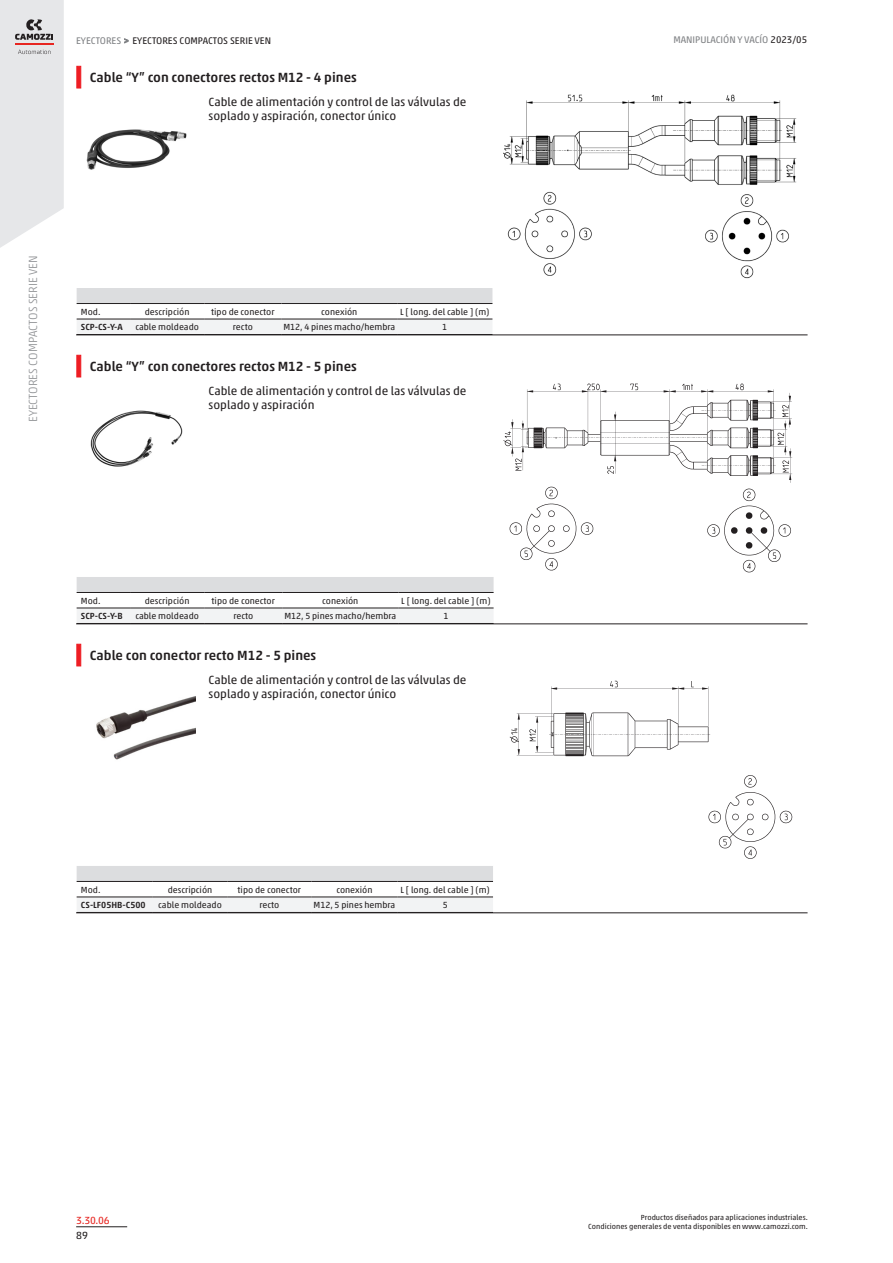
<style>
.page{position:relative;width:893px;height:1263px;background:#fff}
.page>*{position:absolute;margin:0;border:0;box-sizing:border-box;transform-origin:0 0}
.blockTitle_value{font:500 13.5px "Akko W1 G";color:#231f20}
.normal_value{font:12px/14.4px "Akko W1 G";color:#231f20}
.t1{font:300 12px "Akko W1 G";color:#939598}
.secL{font:10.5px "Akko W1 G";color:#e72621}
.sec4L{font:10.5px "Akko W1 G";color:#231f20}
.headTitleL{font:9.75px "Akko W1 G";color:#231f20}
.footTitleL{font:9.75px "Akko W1 G";color:#808285}
.models_header{font:9px "Akko W1 G";color:#231f20}
.models_cell{font:9px "Akko W1 G";color:#231f20}
.models_row_header{font:500 9px "Akko W1 G";color:#231f20}
.models_model{font:9px "Akko W1 G";color:#231f20}
.footNotesL{font:7.5px "Akko W1 G";color:#231f20}
.s1{color:#808285}
.s2{font-size:9px;color:#808285}
.s3{color:#231f20}
</style>
<div class="page">
<hr style="left:76px;top:1226px;width:51px;height:1px;background:#231f20">
<svg style="left:0;top:0;width:64px;height:248px;background:#e4e4e6"></svg>
<svg style="left:76px;top:66px;width:5px;height:22px"></svg>
<div style="left:77px;top:288px;width:415px;height:15px;background:#dcdddf"></div>
<div style="left:77px;top:320px;width:415px;height:14px;background:#f2f3f4"></div>
<hr style="left:77px;top:334px;width:53px;height:1px;background:#231f20">
<hr style="left:130px;top:334px;width:74px;height:1px;background:#231f20">
<hr style="left:204px;top:334px;width:77px;height:1px;background:#231f20">
<hr style="left:281px;top:334px;width:116px;height:1px;background:#231f20">
<hr style="left:397px;top:334px;width:95px;height:1px;background:#231f20">
<hr style="left:77px;top:303px;width:53px;height:1px;background:#231f20">
<hr style="left:77px;top:319px;width:53px;height:1px;background:#231f20">
<hr style="left:130px;top:303px;width:74px;height:1px;background:#231f20">
<hr style="left:130px;top:319px;width:74px;height:1px;background:#231f20">
<hr style="left:204px;top:303px;width:77px;height:1px;background:#231f20">
<hr style="left:204px;top:319px;width:77px;height:1px;background:#231f20">
<hr style="left:281px;top:303px;width:116px;height:1px;background:#231f20">
<hr style="left:281px;top:319px;width:116px;height:1px;background:#231f20">
<hr style="left:397px;top:303px;width:95px;height:1px;background:#231f20">
<hr style="left:397px;top:319px;width:95px;height:1px;background:#231f20">
<hr style="left:76px;top:335px;width:731px;height:1px;background:#231f20">
<img style="left:86px;top:129px;width:101px;height:41px">
<img style="left:504px;top:94px;width:293px;height:185px">
<svg style="left:76px;top:355px;width:5px;height:22px"></svg>
<div style="left:77px;top:577px;width:417px;height:15px;background:#dcdddf"></div>
<div style="left:77px;top:609px;width:416px;height:14px;background:#f2f3f4"></div>
<hr style="left:77px;top:623px;width:53px;height:1px;background:#231f20">
<hr style="left:130px;top:623px;width:74px;height:1px;background:#231f20">
<hr style="left:204px;top:623px;width:78px;height:1px;background:#231f20">
<hr style="left:282px;top:623px;width:116px;height:1px;background:#231f20">
<hr style="left:398px;top:623px;width:96px;height:1px;background:#231f20">
<hr style="left:77px;top:592px;width:53px;height:1px;background:#231f20">
<hr style="left:77px;top:608px;width:53px;height:1px;background:#231f20">
<hr style="left:130px;top:592px;width:74px;height:1px;background:#231f20">
<hr style="left:130px;top:608px;width:74px;height:1px;background:#231f20">
<hr style="left:204px;top:592px;width:78px;height:1px;background:#231f20">
<hr style="left:204px;top:608px;width:78px;height:1px;background:#231f20">
<hr style="left:282px;top:592px;width:116px;height:1px;background:#231f20">
<hr style="left:282px;top:608px;width:116px;height:1px;background:#231f20">
<hr style="left:398px;top:592px;width:96px;height:1px;background:#231f20">
<hr style="left:398px;top:608px;width:96px;height:1px;background:#231f20">
<hr style="left:76px;top:624px;width:731px;height:1px;background:#231f20">
<img style="left:90px;top:410px;width:93px;height:57px">
<img style="left:504px;top:383px;width:289px;height:190px">
<svg style="left:76px;top:644px;width:5px;height:22px"></svg>
<div style="left:77px;top:866px;width:416px;height:15px;background:#dcdddf"></div>
<svg style="left:77px;top:898px;width:416px;height:14px"></svg>
<hr style="left:77px;top:881px;width:76px;height:1px;background:#231f20">
<hr style="left:77px;top:897px;width:76px;height:1px;background:#231f20">
<hr style="left:153px;top:881px;width:74px;height:1px;background:#231f20">
<hr style="left:153px;top:897px;width:74px;height:1px;background:#231f20">
<hr style="left:227px;top:881px;width:84px;height:1px;background:#231f20">
<hr style="left:227px;top:897px;width:84px;height:1px;background:#231f20">
<hr style="left:311px;top:881px;width:86px;height:1px;background:#231f20">
<hr style="left:311px;top:897px;width:86px;height:1px;background:#231f20">
<hr style="left:397px;top:881px;width:96px;height:1px;background:#231f20">
<hr style="left:397px;top:897px;width:96px;height:1px;background:#231f20">
<hr style="left:76px;top:912px;width:731px;height:1px;background:#231f20">
<img style="left:96px;top:696px;width:99px;height:64px">
<img style="left:509px;top:680px;width:284px;height:179px">
<p class="headTitleL" style="left:76px;top:34px;width:196px"><span class="s1">EYECTORES</span> <span class="s2">&gt;</span> EYECTORES COMPACTOS SERIE VEN</p>
<p class="footTitleL" style="left:673px;top:33px;width:135px">MANIPULACIÓN Y VACÍO <span class="s3">2023/05</span></p>
<p class="blockTitle_value" style="left:90px;top:68px;width:269px">Cable “Y” con conectores rectos M12 - 4 pines</p>
<p class="normal_value" style="left:209px;top:94px;width:259px">Cable de alimentación y control de las válvulas de soplado y aspiración, conector único</p>
<p class="t1" style="left:24px;top:422px;width:168px;rotate:-90deg">EYECTORES COMPACTOS SERIE VEN</p>
<p class="models_model" style="left:81px;top:305px;width:21px">Mod.</p>
<p class="models_header" style="left:145px;top:305px;width:46px">descripción</p>
<p class="models_header" style="left:211px;top:305px;width:65px">tipo de conector</p>
<p class="models_header" style="left:321px;top:305px;width:38px">conexión</p>
<p class="models_header" style="left:400px;top:305px;width:91px">L [ long. del cable ] (m)</p>
<p class="models_row_header" style="left:81px;top:320px;width:43px">SCP-CS-Y-A</p>
<p class="models_cell" style="left:135px;top:321px;width:65px">cable moldeado</p>
<p class="models_cell" style="left:233px;top:321px;width:21px">recto</p>
<p class="models_cell" style="left:283px;top:321px;width:113px">M12, 4 pines macho/hembra</p>
<p class="models_cell" style="left:442px;top:321px;width:7px">1</p>
<p class="blockTitle_value" style="left:90px;top:357px;width:269px">Cable “Y” con conectores rectos M12 - 5 pines</p>
<p class="normal_value" style="left:209px;top:383px;width:259px">Cable de alimentación y control de las válvulas de soplado y aspiración</p>
<p class="models_model" style="left:81px;top:594px;width:21px">Mod.</p>
<p class="models_header" style="left:145px;top:594px;width:46px">descripción</p>
<p class="models_header" style="left:212px;top:594px;width:65px">tipo de conector</p>
<p class="models_header" style="left:322px;top:594px;width:38px">conexión</p>
<p class="models_header" style="left:401px;top:594px;width:91px">L [ long. del cable ] (m)</p>
<p class="models_row_header" style="left:81px;top:609px;width:43px">SCP-CS-Y-B</p>
<p class="models_cell" style="left:135px;top:610px;width:65px">cable moldeado</p>
<p class="models_cell" style="left:233px;top:610px;width:21px">recto</p>
<p class="models_cell" style="left:284px;top:610px;width:113px">M12, 5 pines macho/hembra</p>
<p class="models_cell" style="left:443px;top:610px;width:7px">1</p>
<p class="blockTitle_value" style="left:90px;top:646px;width:228px">Cable con conector recto M12 - 5 pines</p>
<p class="normal_value" style="left:209px;top:672px;width:259px">Cable de alimentación y control de las válvulas de soplado y aspiración, conector único</p>
<p class="models_model" style="left:81px;top:883px;width:21px">Mod.</p>
<p class="models_header" style="left:168px;top:883px;width:46px">descripción</p>
<p class="models_header" style="left:238px;top:883px;width:65px">tipo de conector</p>
<p class="models_header" style="left:336px;top:883px;width:38px">conexión</p>
<p class="models_header" style="left:401px;top:883px;width:91px">L [ long. del cable ] (m)</p>
<p class="models_row_header" style="left:81px;top:898px;width:66px">CS-LF05HB-C500</p>
<p class="models_cell" style="left:158px;top:898px;width:65px">cable moldeado</p>
<p class="models_cell" style="left:259px;top:898px;width:21px">recto</p>
<p class="models_cell" style="left:314px;top:898px;width:83px">M12, 5 pines hembra</p>
<p class="models_cell" style="left:443px;top:898px;width:7px">5</p>
<p class="secL" style="left:76px;top:1212px;width:35px">3.30.06</p>
<p class="sec4L" style="left:76px;top:1228px;width:13px">89</p>
<p class="footNotesL" style="left:641px;top:1212px;width:168px">Productos diseñados para aplicaciones industriales.</p>
<p class="footNotesL" style="left:588px;top:1221px;width:221px">Condiciones generales de venta disponibles en www.camozzi.com.</p>
</div>
